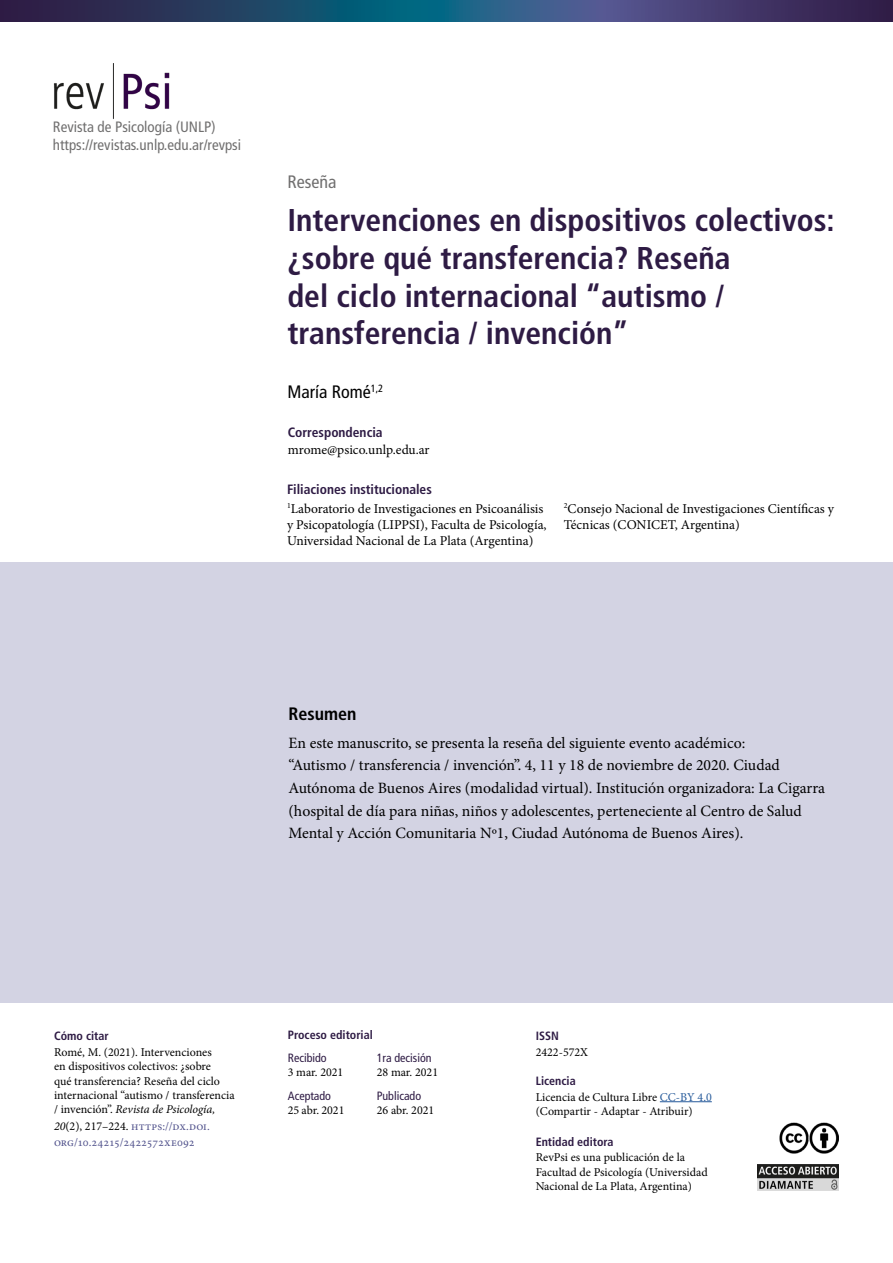
<style>
.page{position:relative;width:893px;height:1263px;background:#fff}
.page>*{position:absolute;margin:0;border:0;box-sizing:border-box;transform-origin:0 0}
.t1{font:700 condensed 31.5px/37.8px "Frutiger LT Com";color:#2e1b44}
.t2{font:condensed 18px "Frutiger LT Com";color:#000}
.t3{font:700 condensed 18px "Frutiger LT Com";color:#000}
.t4{font:condensed 18px "Frutiger LT Com";color:#706f6f}
.t5{font:15.75px/22.5px "Minion Pro";color:#000}
.t6{font:condensed 15px/18px "Frutiger LT Com";color:#706f6f}
.t7{font:13.5px/16.2px "Minion Pro";color:#000}
.t8{font:700 condensed 13.5px "Frutiger LT Com";color:#2e1b44}
.t9{font:12px/14.4px "Minion Pro";color:#000}
.t10{font:12px/16.5px "Minion Pro";color:#54558e}
.t11{font:700 condensed 12px "Frutiger LT Com";color:#2e1b44}
.t12{font:condensed 12px "Frutiger LT Com";color:#2e1b44}
.s1{font-style:italic}
.s2{font-style:italic;color:#000}
.s3{color:#000}
.s4{color:#275b9b}
</style>
<div class="page">
<svg style="left:0;top:0;width:893px;height:21px;background:#2d436c"></svg>
<img style="left:53px;top:63px;width:117px;height:56px">
<div style="left:0;top:562px;width:893px;height:440px;background:#d3d3e3"></div>
<img style="left:757px;top:1164px;width:82px;height:27px">
<hr style="left:660px;top:1101px;width:52px;height:1px;background:#275b9b">
<img style="left:779px;top:1123px;width:60px;height:30px">
<p class="t6" style="left:53px;top:118px;width:190px">Revista de Psicología (UNLP) https://revistas.unlp.edu.ar/revpsi</p>
<h2 class="t4" style="left:287px;top:171px;width:50px">Reseña</h2>
<h1 class="t1" style="left:287px;top:201px;width:549px">Intervenciones en dispositivos colectivos: ¿sobre qué transferencia? Reseña<br>del ciclo internacional “autismo / transferencia / invención”</h1>
<h2 class="t2" style="left:287px;top:382px;width:97px">María Romé<sup>1,2</sup></h2>
<p class="t8" style="left:288px;top:424px;width:96px">Correspondencia</p>
<p class="t7" style="left:288px;top:442px;width:143px">mrome@psico.unlp.edu.ar</p>
<p class="t8" style="left:287px;top:481px;width:146px">Filiaciones institucionales</p>
<p class="t7" style="left:287px;top:500px;width:261px"><sup>1</sup>Laboratorio de Investigaciones en Psicoanálisis y Psicopatología (LIPPSI), Faculta de Psicología,<br>Universidad Nacional de La Plata (Argentina)</p>
<p class="t7" style="left:564px;top:500px;width:272px"><sup>2</sup>Consejo Nacional de Investigaciones Científicas y<br>Técnicas (CONICET, Argentina)</p>
<h2 class="t3" style="left:289px;top:703px;width:70px">Resumen</h2>
<p class="t5" style="left:289px;top:732px;width:538px">En este manuscrito, se presenta la reseña del siguiente evento académico:<br>“Autismo / transferencia / invención”. 4, 11 y 18 de noviembre de 2020. Ciudad Autónoma de Buenos Aires (modalidad virtual). Institución organizadora: La Cigarra (hospital de día para niñas, niños y adolescentes, perteneciente al Centro de Salud Mental y Acción Comunitaria Nº1, Ciudad Autónoma de Buenos Aires).</p>
<p class="t11" style="left:54px;top:1029px;width:56px">Cómo citar</p>
<p class="t9" style="left:54px;top:1045px;width:182px">Romé, M. (2021). Intervenciones<br>en dispositivos colectivos: ¿sobre<br>qué transferencia? Reseña del ciclo internacional “autismo / transferencia / invención”. <span class="s1">Revista de Psicología,</span></p>
<p class="t10" style="left:54px;top:1118px;width:157px"><span class="s2">20</span><span class="s3">(2), 217–224.</span> https://dx.doi. org/10.24215/2422572Xe092</p>
<p class="t11" style="left:288px;top:1028px;width:87px">Proceso editorial</p>
<p class="t12" style="left:288px;top:1051px;width:40px">Recibido</p>
<p class="t9" style="left:288px;top:1065px;width:57px">3 mar. 2021</p>
<p class="t12" style="left:288px;top:1088px;width:45px">Aceptado</p>
<p class="t9" style="left:288px;top:1103px;width:58px">25 abr. 2021</p>
<p class="t12" style="left:377px;top:1051px;width:56px">1ra decisión</p>
<p class="t9" style="left:377px;top:1065px;width:63px">28 mar. 2021</p>
<p class="t12" style="left:377px;top:1088px;width:46px">Publicado</p>
<p class="t9" style="left:377px;top:1103px;width:59px">26 abr. 2021</p>
<p class="t11" style="left:536px;top:1029px;width:25px">ISSN</p>
<p class="t9" style="left:536px;top:1045px;width:53px">2422-572X</p>
<p class="t11" style="left:536px;top:1074px;width:42px">Licencia</p>
<p class="t9" style="left:536px;top:1089px;width:178px">Licencia de Cultura Libre <span class="s4">CC-BY 4.0 </span>(Compartir - Adaptar - Atribuir)</p>
<p class="t11" style="left:536px;top:1135px;width:79px">Entidad editora</p>
<p class="t9" style="left:536px;top:1150px;width:174px">RevPsi es una publicación de la<br>Facultad de Psicología (Universidad<br>Nacional de La Plata, Argentina)</p>
</div>
